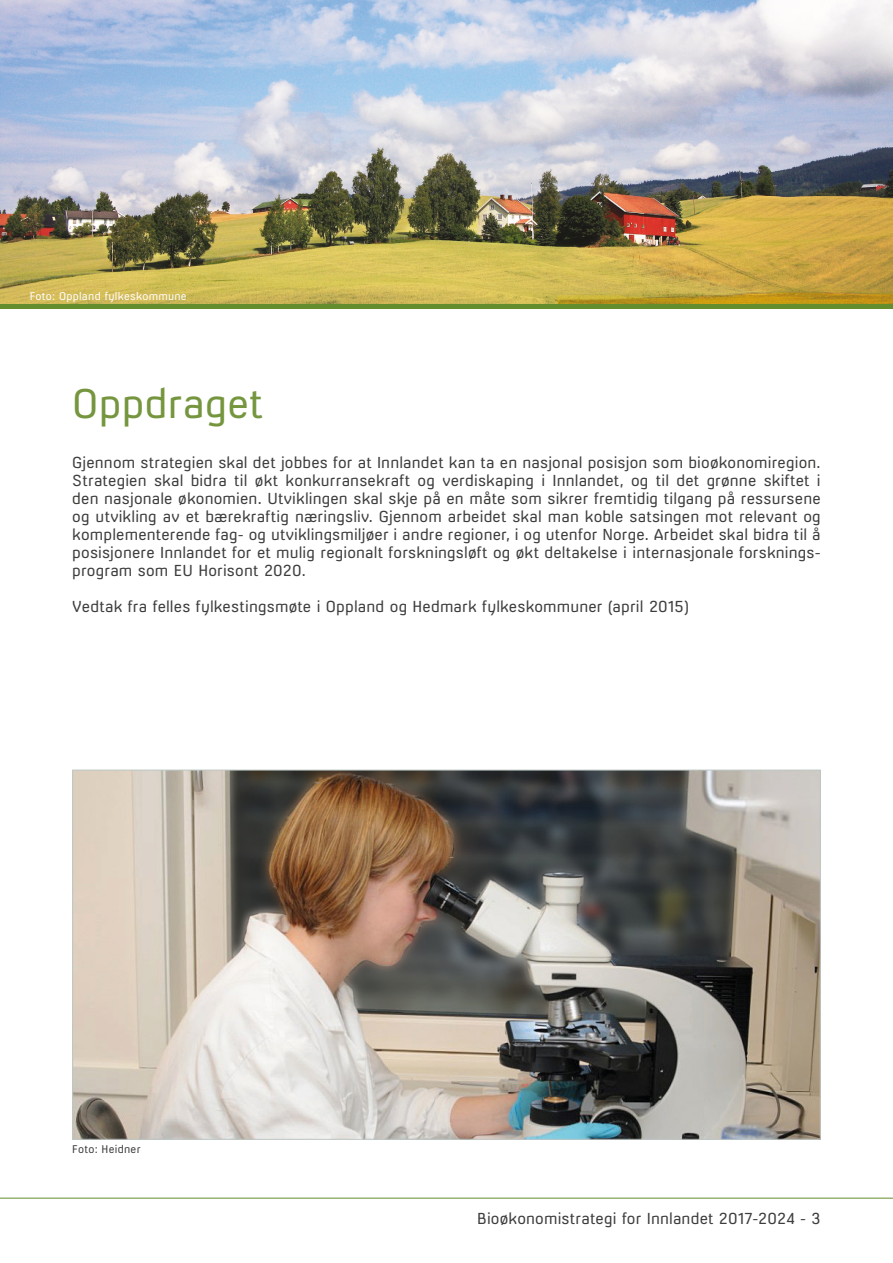
<style>
.page{position:relative;width:893px;height:1263px;background:#fff}
.page>*{position:absolute;margin:0;border:0;box-sizing:border-box;transform-origin:0 0}
.t1{font:39px "Milibus Lt";letter-spacing:.01em;color:#75963e}
.t2{font:15px/18px "Milibus Lt";letter-spacing:.01em;color:#3d3d3c;text-align:justify}
.t3{font:10.5px "Milibus Lt";letter-spacing:.025em;color:#fff}
.t4{font:10.5px "Milibus Lt";letter-spacing:.025em;color:#3d3d3c}
</style>
<div class="page">
<hr style="left:0;top:1198px;width:893px;height:1px;background:#648d2e">
<img style="left:74px;top:772px;width:745px;height:366px">
<img style="left:0;top:0;width:893px;height:304px">
<hr style="left:0;top:304px;width:893px;height:4px;background:#648d2e">
<p class="t3" style="left:30px;top:290px;width:159px">Foto: Oppland fylkeskommune</p>
<h1 class="t1" style="left:72px;top:380px;width:192px">Oppdraget</h1>
<p class="t2" style="left:72px;top:453px;width:750px">Gjennom strategien skal det jobbes for at Innlandet kan ta en nasjonal posisjon som bioøkonomiregion.<br>Strategien skal bidra til økt konkurransekraft og verdiskaping i Innlandet, og til det grønne skiftet i den nasjonale økonomien. Utviklingen skal skje på en måte som sikrer fremtidig tilgang på ressursene og utvikling av et bærekraftig næringsliv. Gjennom arbeidet skal man koble satsingen mot relevant og komplementerende fag- og utviklingsmiljøer i andre regioner, i og utenfor Norge. Arbeidet skal bidra til å posisjonere Innlandet for et mulig regionalt forskningsløft og økt deltakelse i internasjonale forsknings&shy;program som EU Horisont 2020.</p>
<p class="t2" style="left:72px;top:597px;width:618px">Vedtak fra felles fylkestingsmøte i Oppland og Hedmark fylkeskommuner (april 2015)</p>
<p class="t4" style="left:72px;top:1143px;width:70px">Foto: Heidner</p>
<p class="t2" style="left:477px;top:1209px;width:345px">Bioøkonomistrategi for Innlandet 2017-2024 - 3</p>
</div>
